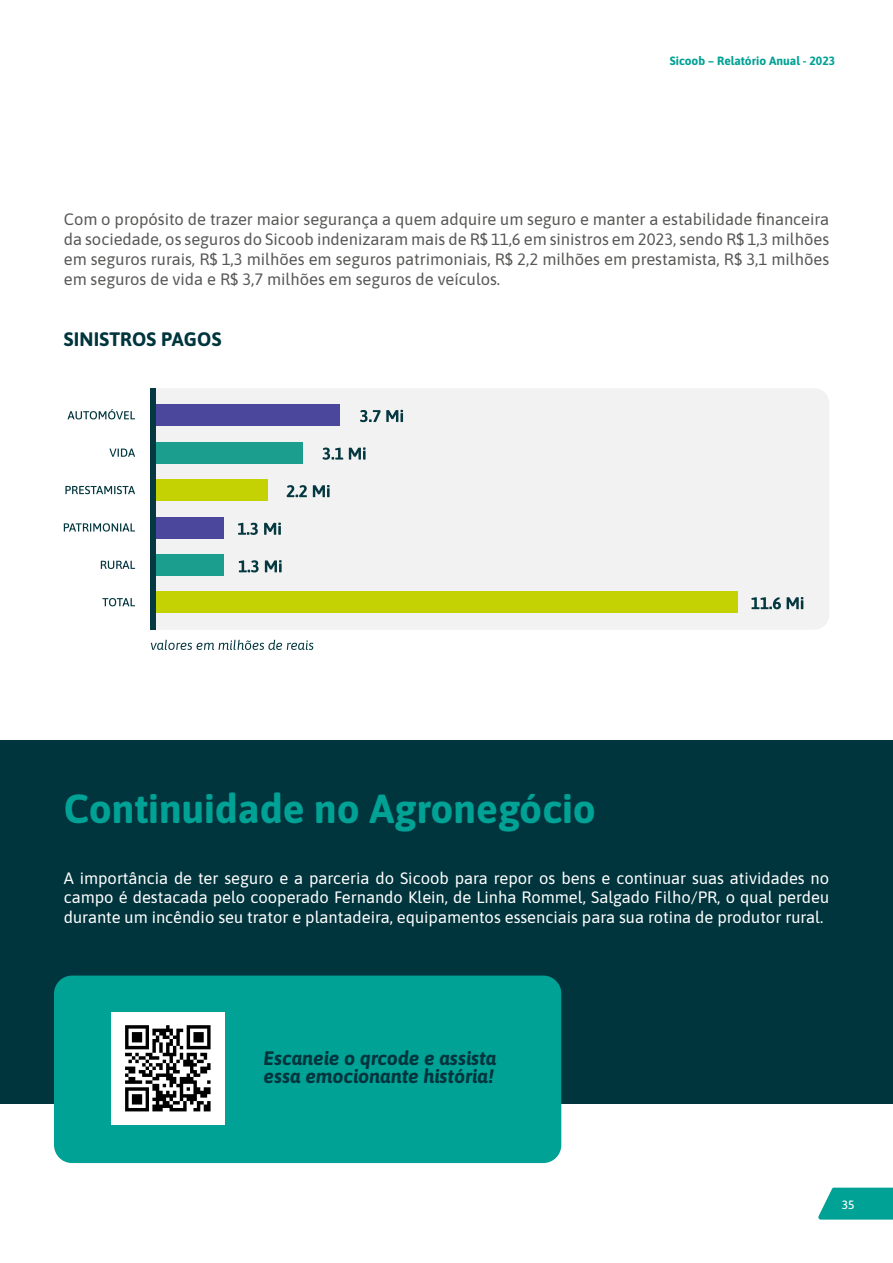
<style>
.page{position:relative;width:893px;height:1263px;background:#fff}
.page>*{position:absolute;margin:0;border:0;box-sizing:border-box;transform-origin:0 0}
.t1{font:700 40.5px "Asap";color:#00a295}
.t2{font:italic 700 19.5px/18px "Asap";color:#00353e}
.t3{font:700 19.5px "Asap";letter-spacing:.01em;color:#00353e}
.t4{font:16.5px/19.8px "Asap";color:#575756;text-align:justify}
.t5{font:16.5px/19.8px "Asap";color:#fff;text-align:justify}
.t6{font:700 12px "Asap";color:#00a295}
.t7{font:500 12px "Asap";color:#fff}
</style>
<div class="page">
<svg style="left:818px;top:1187px;width:75px;height:32px;background:#1caca0"></svg>
<div style="left:0;top:740px;width:893px;height:364px;background:#00353e"></div>
<div style="left:54px;top:975px;width:507px;height:188px;background:#00a295;border-radius:18px"></div>
<img style="left:111px;top:1013px;width:114px;height:111px">
<div style="left:155px;top:388px;width:674px;height:242px;background:#f2f2f2"></div>
<svg style="left:68px;top:409px;width:67px;height:10px"></svg>
<svg style="left:360px;top:410px;width:43px;height:12px"></svg>
<svg style="left:323px;top:447px;width:20px;height:13px"></svg>
<svg style="left:349px;top:447px;width:17px;height:13px"></svg>
<svg style="left:287px;top:485px;width:20px;height:12px"></svg>
<svg style="left:313px;top:485px;width:17px;height:12px"></svg>
<svg style="left:238px;top:523px;width:20px;height:12px"></svg>
<svg style="left:264px;top:523px;width:17px;height:12px"></svg>
<svg style="left:239px;top:560px;width:20px;height:12px"></svg>
<svg style="left:265px;top:560px;width:17px;height:12px"></svg>
<svg style="left:751px;top:597px;width:30px;height:12px"></svg>
<svg style="left:787px;top:597px;width:16px;height:12px"></svg>
<svg style="left:109px;top:448px;width:26px;height:9px"></svg>
<svg style="left:65px;top:486px;width:70px;height:8px"></svg>
<svg style="left:64px;top:523px;width:71px;height:9px"></svg>
<svg style="left:101px;top:561px;width:34px;height:8px"></svg>
<svg style="left:102px;top:598px;width:33px;height:8px"></svg>
<div style="left:152px;top:404px;width:188px;height:22px;background:#4a479c"></div>
<div style="left:152px;top:442px;width:151px;height:22px;background:#1c9e8f"></div>
<div style="left:152px;top:479px;width:116px;height:22px;background:#c4d103"></div>
<div style="left:152px;top:517px;width:72px;height:22px;background:#4a479c"></div>
<div style="left:152px;top:554px;width:72px;height:22px;background:#1c9e8f"></div>
<div style="left:152px;top:591px;width:586px;height:22px;background:#c4d103"></div>
<div style="left:150px;top:388px;width:5px;height:242px;background:#053840"></div>
<svg style="left:151px;top:640px;width:162px;height:10px"></svg>
<p class="t6" style="left:670px;top:53px;width:167px">Sicoob – Relatório Anual - 2023</p>
<p class="t4" style="left:64px;top:209px;width:767px">Com o propósito de trazer maior segurança a quem adquire um seguro e manter a estabilidade financeira da sociedade, os seguros do Sicoob indenizaram mais de R$ 11,6 em sinistros em 2023, sendo R$ 1,3 milhões em seguros rurais, R$ 1,3 milhões em seguros patrimoniais, R$ 2,2 milhões em prestamista, R$ 3,1 milhões em seguros de vida e R$ 3,7 milhões em seguros de veículos.</p>
<p class="t3" style="left:64px;top:326px;width:159px">SINISTROS PAGOS</p>
<h1 class="t1" style="left:64px;top:781px;width:533px">Continuidade no Agronegócio</h1>
<p class="t5" style="left:64px;top:867px;width:767px">A importância de ter seguro e a parceria do Sicoob para repor os bens e continuar suas atividades no campo é destacada pelo cooperado Fernando Klein, de Linha Rommel, Salgado Filho/PR, o qual perdeu durante um incêndio seu trator e plantadeira, equipamentos essenciais para sua rotina de produtor rural.</p>
<p class="t2" style="left:263px;top:1047px;width:234px">Escaneie o qrcode e assista essa emocionante história!</p>
<p class="t7" style="left:842px;top:1197px;width:14px">35</p>
</div>
